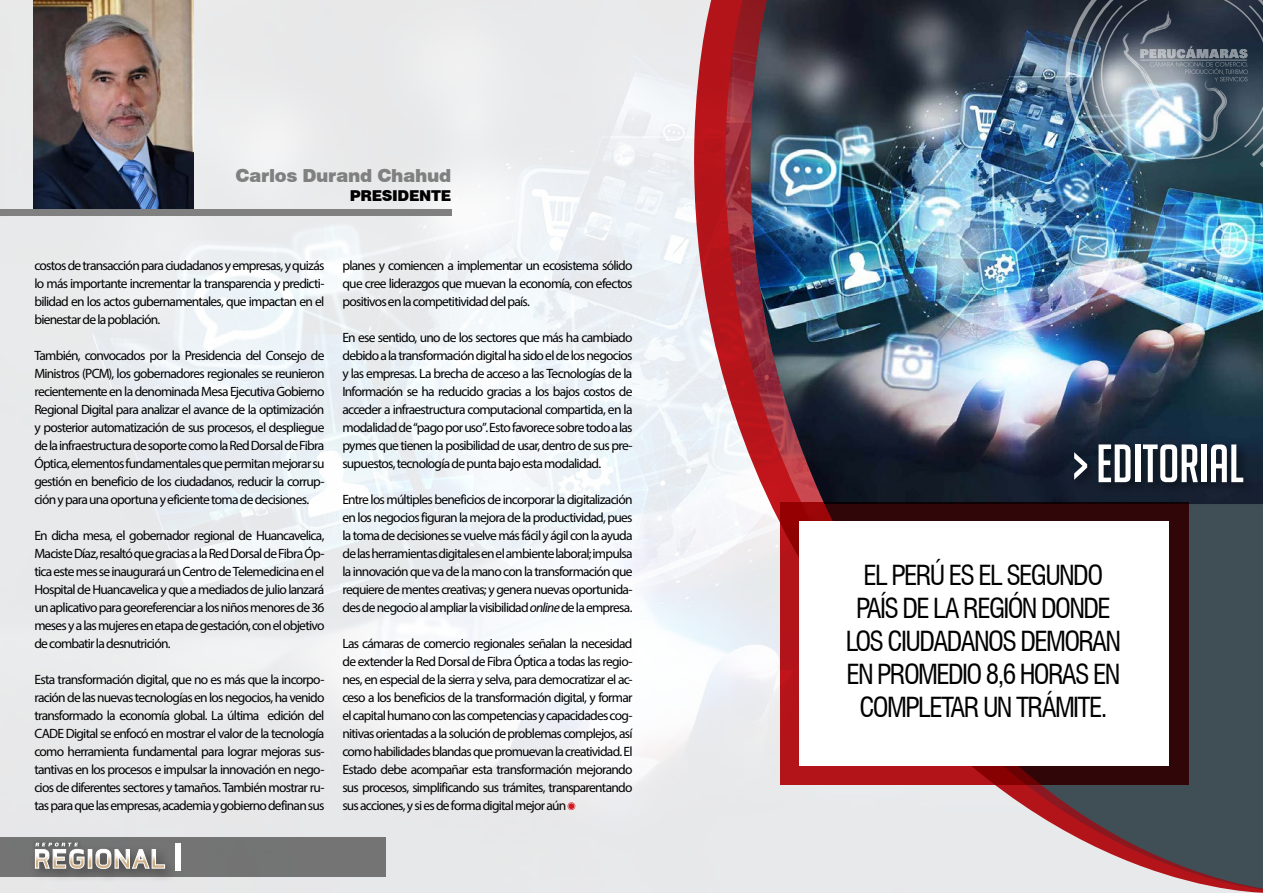
<style>
.page{position:relative;width:1263px;height:893px;background:#fff}
.page>*{position:absolute;margin:0;border:0;box-sizing:border-box;transform-origin:0 0}
.t1{font:52.5px "Big Noodle Titling";color:#fff}
.t2{font:condensed 27px/33px "Swiss 721 BT";letter-spacing:-.06em;color:#000;text-align:center}
.t3{font:900 18px "Swiss 721 BT";letter-spacing:-.02em;color:#808080}
.t4{font:900 15px "Swiss 721 BT";letter-spacing:-.02em;color:#000}
.t5{font:13.5px/18px "Myriad Pro";letter-spacing:-.055em;color:#000;text-align:justify}
.s1{font-style:italic}
</style>
<div class="page">
<img style="left:0;top:0;width:681px;height:893px">
<svg style="left:687px;top:0;width:576px;height:893px;background:#b5a1a6"></svg>
<img style="left:749px;top:0;width:514px;height:504px">
<img style="left:1065px;top:0;width:198px;height:167px">
<svg style="left:568px;top:802px;width:7px;height:8px"></svg>
<div style="left:1070px;top:440px;width:186px;height:54px;background:#000;opacity:.5"></div>
<svg style="left:781px;top:502px;width:407px;height:283px;background:#610a0d"></svg>
<div style="left:799px;top:521px;width:370px;height:245px;background:#fff"></div>
<div style="left:0;top:837px;width:385px;height:39px;background:#747474"></div>
<div style="left:31px;top:838px;width:51px;height:13px;background:#000;opacity:.5"></div>
<div style="left:30px;top:844px;width:149px;height:39px;background:#000;opacity:.5"></div>
<svg style="left:35px;top:843px;width:49px;height:26px"></svg>
<div style="left:88px;top:849px;width:4px;height:19px;border:1px solid #fff"></div>
<svg style="left:96px;top:849px;width:69px;height:20px"></svg>
<div style="left:175px;top:843px;width:6px;height:28px;background:#fff"></div>
<img style="left:34px;top:0;width:160px;height:210px">
<div style="left:0;top:210px;width:451px;height:6px;background:#808080"></div>
<h3 class="t3" style="left:235px;top:165px;width:217px">Carlos Durand Chahud</h3>
<p class="t4" style="left:350px;top:186px;width:103px">PRESIDENTE</p>
<p class="t5" style="left:34px;top:256px;width:292px">costos de transacción para ciudadanos y empresas, y quizás lo más importante incrementar la transparencia y predicti&shy;bilidad en los actos gubernamentales, que impactan en el bienestar de la población.</p>
<p class="t5" style="left:34px;top:346px;width:292px">También, convocados por la Presidencia del Consejo de Ministros (PCM), los gobernadores regionales se reunieron recientemente en la denominada Mesa Ejecutiva Gobierno Regional Digital para analizar el avance de la optimización y posterior automatización de sus procesos, el despliegue de la infraestructura de soporte como la Red Dorsal de Fibra Óptica, elementos fundamentales que permitan mejorar su gestión en beneficio de los ciudadanos, reducir la corrup&shy;ción y para una oportuna y eficiente toma de decisiones.</p>
<p class="t5" style="left:34px;top:526px;width:292px">En dicha mesa, el gobernador regional de Huancavelica, Maciste Díaz, resaltó que gracias a la Red Dorsal de Fibra Óp&shy;tica este mes se inaugurará un Centro de Telemedicina en el Hospital de Huancavelica y que a mediados de julio lanzará un aplicativo para georeferenciar a los niños menores de 36 meses y a las mujeres en etapa de gestación, con el objetivo de combatir la desnutrición.</p>
<p class="t5" style="left:34px;top:670px;width:292px">Esta transformación digital, que no es más que la incorpo&shy;ración de las nuevas tecnologías en los negocios, ha venido transformado la economía global. La última edición del CADE Digital se enfocó en mostrar el valor de la tecnología como herramienta fundamental para lograr mejoras sus&shy;tantivas en los procesos e impulsar la innovación en nego&shy;cios de diferentes sectores y tamaños. También mostrar ru&shy;tas para que las empresas, academia y gobierno definan sus</p>
<p class="t5" style="left:342px;top:256px;width:292px">planes y comiencen a implementar un ecosistema sólido que cree liderazgos que muevan la economía, con efectos positivos en la competitividad del país.</p>
<p class="t5" style="left:342px;top:328px;width:292px">En ese sentido, uno de los sectores que más ha cambiado debido a la transformación digital ha sido el de los negocios y las empresas. La brecha de acceso a las Tecnologías de la Información se ha reducido gracias a los bajos costos de acceder a infraestructura computacional compartida, en la modalidad de “pago por uso”. Esto favorece sobre todo a las pymes que tienen la posibilidad de usar, dentro de sus pre&shy;supuestos, tecnología de punta bajo esta modalidad.</p>
<p class="t5" style="left:342px;top:490px;width:292px">Entre los múltiples beneficios de incorporar la digitalización en los negocios figuran la mejora de la productividad, pues la toma de decisiones se vuelve más fácil y ágil con la ayuda de las herramientas digitales en el ambiente laboral; impulsa la innovación que va de la mano con la transformación que requiere de mentes creativas; y genera nuevas oportunida&shy;des de negocio al ampliar la visibilidad <span class="s1">online</span> de la empresa.</p>
<p class="t5" style="left:342px;top:634px;width:292px">Las cámaras de comercio regionales señalan la necesidad de extender la Red Dorsal de Fibra Óptica a todas las regio&shy;nes, en especial de la sierra y selva, para democratizar el ac&shy;ceso a los beneficios de la transformación digital, y formar el capital humano con las competencias y capacidades cog&shy;nitivas orientadas a la solución de problemas complejos, así como habilidades blandas que promuevan la creatividad. El Estado debe acompañar esta transformación mejorando sus procesos, simplificando sus trámites, transparentando sus acciones, y si es de forma digital mejor aún</p>
<h1 class="t1" style="left:1072px;top:435px;width:174px">&gt; EDITORIAL</h1>
<h2 class="t2" style="left:846px;top:559px;width:277px">EL PERÚ ES EL SEGUNDO<br>PAÍS DE LA REGIÓN DONDE<br>LOS CIUDADANOS DEMORAN<br>EN PROMEDIO 8,6 HORAS EN<br>COMPLETAR UN TRÁMITE.</h2>
</div>
